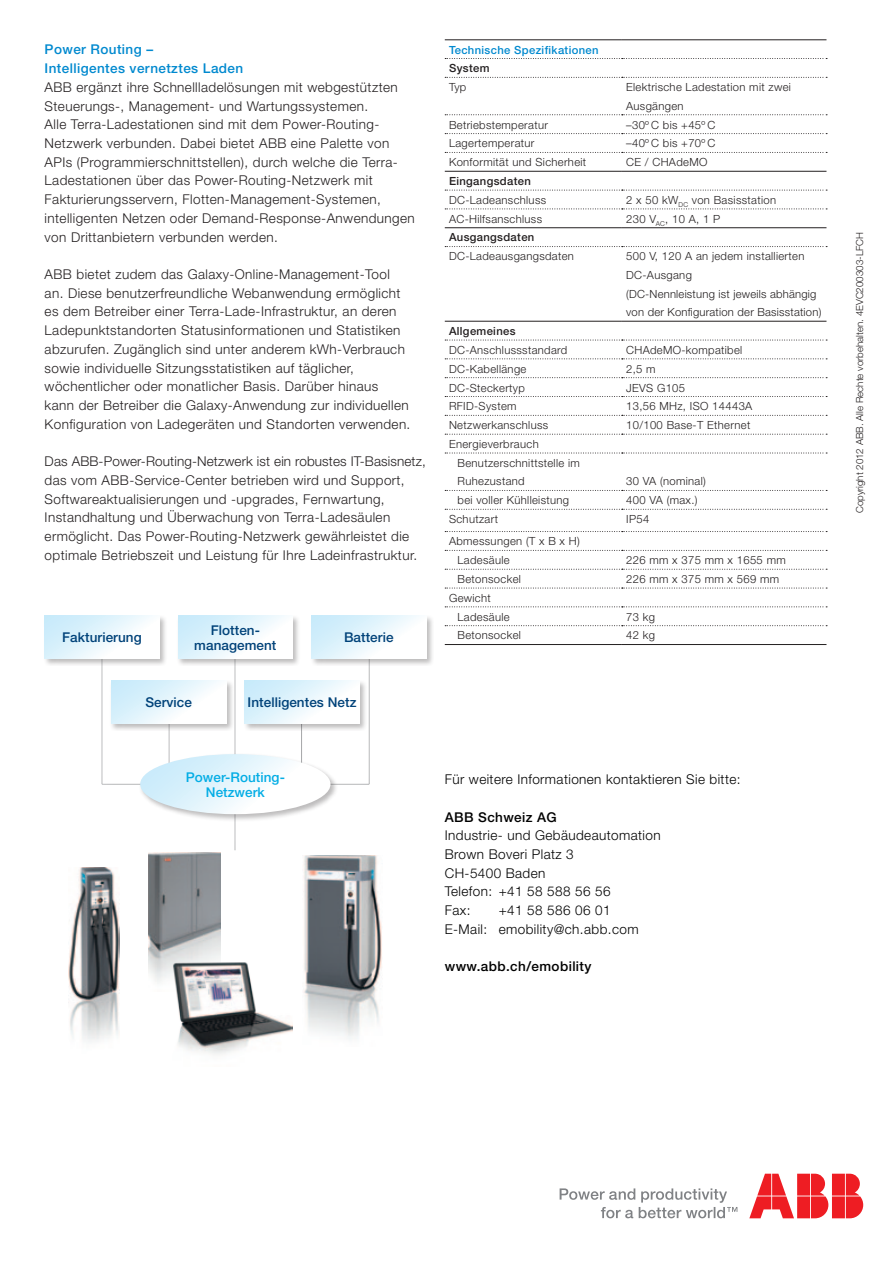
<style>
.page{position:relative;width:893px;height:1263px;background:#fff}
.page>*{position:absolute;margin:0;border:0;box-sizing:border-box;transform-origin:0 0}
.t1{font:300 13.5px/18.8px "Helvetica Neue";letter-spacing:.03em;color:#231f20}
.t2{font:300 13.5px/18.8px "Helvetica Neue";letter-spacing:.03em;color:#000}
.t3{font:500 13.5px/15px "Helvetica Neue";letter-spacing:.005em;color:#004279;text-align:center}
.t4{font:500 13.5px/18.8px "Helvetica Neue";letter-spacing:.03em;color:#0089cf}
.t5{font:500 13.5px "Helvetica Neue";letter-spacing:.03em;color:#000}
.t6{font:500 13.5px/15px "Helvetica Neue";letter-spacing:.005em;color:#03ade5;text-align:center}
.t7{font:300 11.25px/18.6px "Helvetica Neue";letter-spacing:.03em;color:#231f20}
.t8{font:500 11.25px "Helvetica Neue";letter-spacing:.03em;color:#231f20}
.t9{font:500 11.25px "Helvetica Neue";letter-spacing:.03em;color:#0089cf}
.t10{font:300 9.75px "Helvetica Neue";color:#231f20}
</style>
<div class="page">
<svg style="left:560px;top:1188px;width:177px;height:30px"></svg>
<svg style="left:749px;top:1174px;width:114px;height:44px"></svg>
<svg style="left:445px;top:77px;width:382px;height:1px"></svg>
<svg style="left:445px;top:114px;width:382px;height:1px"></svg>
<svg style="left:445px;top:133px;width:382px;height:1px"></svg>
<svg style="left:445px;top:190px;width:382px;height:1px"></svg>
<svg style="left:445px;top:340px;width:382px;height:1px"></svg>
<svg style="left:445px;top:358px;width:382px;height:1px"></svg>
<svg style="left:445px;top:377px;width:382px;height:1px"></svg>
<svg style="left:445px;top:396px;width:382px;height:1px"></svg>
<svg style="left:445px;top:415px;width:382px;height:1px"></svg>
<svg style="left:445px;top:434px;width:382px;height:1px"></svg>
<svg style="left:445px;top:453px;width:382px;height:1px"></svg>
<svg style="left:445px;top:490px;width:382px;height:1px"></svg>
<svg style="left:445px;top:550px;width:382px;height:1px"></svg>
<hr style="left:445px;top:40px;width:177px;height:1px;background:#231f20">
<hr style="left:622px;top:40px;width:204px;height:1px;background:#231f20">
<svg style="left:445px;top:58px;width:382px;height:1px"></svg>
<svg style="left:445px;top:569px;width:382px;height:1px"></svg>
<svg style="left:445px;top:588px;width:382px;height:1px"></svg>
<svg style="left:445px;top:606px;width:382px;height:1px"></svg>
<svg style="left:445px;top:152px;width:382px;height:1px"></svg>
<hr style="left:445px;top:171px;width:177px;height:1px;background:#231f20">
<hr style="left:622px;top:171px;width:204px;height:1px;background:#231f20">
<svg style="left:445px;top:209px;width:382px;height:1px"></svg>
<hr style="left:445px;top:227px;width:177px;height:1px;background:#231f20">
<hr style="left:622px;top:227px;width:204px;height:1px;background:#231f20">
<svg style="left:445px;top:246px;width:382px;height:1px"></svg>
<hr style="left:445px;top:321px;width:177px;height:1px;background:#231f20">
<hr style="left:622px;top:321px;width:204px;height:1px;background:#231f20">
<svg style="left:445px;top:509px;width:382px;height:1px"></svg>
<svg style="left:445px;top:531px;width:382px;height:1px"></svg>
<svg style="left:445px;top:625px;width:382px;height:1px"></svg>
<hr style="left:445px;top:644px;width:177px;height:1px;background:#231f20">
<hr style="left:622px;top:644px;width:204px;height:1px;background:#231f20">
<hr style="left:99px;top:782px;width:272px;height:3px;background:#231f20;opacity:.5">
<hr style="left:101px;top:656px;width:3px;height:129px;background:#231f20;opacity:.5">
<hr style="left:369px;top:656px;width:3px;height:129px;background:#231f20;opacity:.5">
<hr style="left:234px;top:656px;width:3px;height:195px;background:#231f20;opacity:.5">
<hr style="left:301px;top:719px;width:3px;height:66px;background:#231f20;opacity:.5">
<hr style="left:169px;top:719px;width:3px;height:66px;background:#231f20;opacity:.5">
<div style="left:43px;top:614px;width:124px;height:52px;background:#231f20;opacity:.3"></div>
<svg style="left:45px;top:616px;width:114px;height:42px"></svg>
<div style="left:176px;top:614px;width:125px;height:52px;background:#231f20;opacity:.3"></div>
<svg style="left:178px;top:616px;width:115px;height:42px"></svg>
<div style="left:310px;top:614px;width:124px;height:52px;background:#231f20;opacity:.3"></div>
<svg style="left:311px;top:616px;width:115px;height:42px"></svg>
<div style="left:110px;top:679px;width:124px;height:52px;background:#231f20;opacity:.3"></div>
<svg style="left:111px;top:681px;width:115px;height:42px"></svg>
<div style="left:243px;top:679px;width:124px;height:52px;background:#231f20;opacity:.3"></div>
<svg style="left:245px;top:681px;width:114px;height:42px"></svg>
<div style="left:139px;top:752px;width:199px;height:69px;background:#231f20;opacity:.3"></div>
<svg style="left:140px;top:754px;width:190px;height:60px"></svg>
<img style="left:68px;top:868px;width:51px;height:174px">
<img style="left:149px;top:853px;width:71px;height:129px">
<img style="left:303px;top:855px;width:79px;height:184px">
<img style="left:172px;top:961px;width:121px;height:94px">
<p class="t4" style="left:45px;top:40px;width:200px">Power Routing –<br>Intelligentes vernetztes Laden</p>
<p class="t1" style="left:45px;top:77px;width:372px">ABB ergänzt ihre Schnellladelösungen mit webgestützten Steuerungs-, Management- und Wartungssystemen.<br>Alle Terra-Ladestationen sind mit dem Power-Routing-Netzwerk verbunden. Dabei bietet ABB eine Palette von APIs (Programmierschnittstellen), durch welche die Terra-Ladestationen über das Power-Routing-Netzwerk mit Fakturierungsservern, Flotten-Management-Systemen, intelligenten Netzen oder Demand-Response-Anwendungen von Drittanbietern verbunden werden.</p>
<p class="t1" style="left:45px;top:264px;width:367px">ABB bietet zudem das Galaxy-Online-Management-Tool an. Diese benutzerfreundliche Webanwendung ermöglicht es dem Betreiber einer Terra-Lade-Infrastruktur, an deren Ladepunktstandorten Statusinformationen und Statistiken abzurufen. Zugänglich sind unter anderem kWh-Verbrauch sowie individuelle Sitzungsstatistiken auf täglicher, wöchentlicher oder monatlicher Basis. Darüber hinaus kann der Betreiber die Galaxy-Anwendung zur individuellen Konfiguration von Ladegeräten und Standorten verwenden.</p>
<p class="t1" style="left:45px;top:452px;width:383px">Das ABB-Power-Routing-Netzwerk ist ein robustes IT-Basisnetz, das vom ABB-Service-Center betrieben wird und Support, Softwareaktualisierungen und -upgrades, Fernwartung, Instandhaltung und Überwachung von Terra-Ladesäulen ermöglicht. Das Power-Routing-Netzwerk gewährleistet die optimale Betriebszeit und Leistung für Ihre Ladeinfrastruktur.</p>
<p class="t9" style="left:449px;top:43px;width:151px">Technische Spezifikationen</p>
<p class="t8" style="left:449px;top:62px;width:42px">System</p>
<p class="t7" style="left:449px;top:78px;width:19px">Typ</p>
<p class="t7" style="left:626px;top:78px;width:166px">Elektrische Ladestation mit zwei<br>Ausgängen</p>
<p class="t7" style="left:449px;top:115px;width:100px">Betriebstemperatur</p>
<p class="t7" style="left:626px;top:115px;width:91px">–30º C bis +45º C</p>
<p class="t7" style="left:449px;top:134px;width:87px">Lagertemperatur</p>
<p class="t7" style="left:626px;top:134px;width:91px">–40º C bis +70º C</p>
<p class="t7" style="left:449px;top:153px;width:139px">Konformität und Sicherheit</p>
<p class="t7" style="left:626px;top:153px;width:83px">CE / CHAdeMO</p>
<p class="t8" style="left:449px;top:174px;width:83px">Eingangsdaten</p>
<p class="t7" style="left:449px;top:190px;width:99px">DC-Ladeanschluss</p>
<p class="t7" style="left:626px;top:190px;width:151px">2 x 50 kW<sub>DC</sub> von Basisstation</p>
<p class="t7" style="left:449px;top:209px;width:95px">AC-Hilfsanschluss</p>
<p class="t7" style="left:626px;top:209px;width:96px">230 V<sub>AC</sub>, 10 A, 1 P</p>
<p class="t8" style="left:449px;top:231px;width:87px">Ausgangsdaten</p>
<p class="t7" style="left:449px;top:247px;width:126px">DC-Ladeausgangsdaten</p>
<p class="t7" style="left:626px;top:247px;width:197px">500 V, 120 A an jedem installierten<br>DC-Ausgang<br>(DC-Nennleistung ist jeweils abhängig von der Konfiguration der Basisstation)</p>
<p class="t8" style="left:449px;top:324px;width:68px">Allgemeines</p>
<p class="t7" style="left:449px;top:340px;width:120px">DC-Anschlussstandard</p>
<p class="t7" style="left:626px;top:340px;width:118px">CHAdeMO-kompatibel</p>
<p class="t7" style="left:449px;top:359px;width:79px">DC-Kabellänge</p>
<p class="t7" style="left:626px;top:359px;width:31px">2,5 m</p>
<p class="t7" style="left:449px;top:378px;width:77px">DC-Steckertyp</p>
<p class="t7" style="left:626px;top:378px;width:60px">JEVS G105</p>
<p class="t7" style="left:449px;top:397px;width:69px">RFID-System</p>
<p class="t7" style="left:626px;top:397px;width:128px">13,56 MHz, ISO 14443A</p>
<p class="t7" style="left:449px;top:416px;width:101px">Netzwerkanschluss</p>
<p class="t7" style="left:626px;top:416px;width:126px">10/100 Base-T Ethernet</p>
<p class="t7" style="left:458px;top:434px;width:124px;text-indent:-9px">Energieverbrauch<br>Benutzerschnittstelle im<br>Ruhezustand</p>
<p class="t7" style="left:626px;top:472px;width:81px">30 VA (nominal)</p>
<p class="t7" style="left:458px;top:491px;width:113px">bei voller Kühlleistung</p>
<p class="t7" style="left:626px;top:491px;width:73px">400 VA (max.)</p>
<p class="t7" style="left:449px;top:509px;width:50px">Schutzart</p>
<p class="t7" style="left:626px;top:509px;width:25px">IP54</p>
<p class="t7" style="left:458px;top:532px;width:124px;text-indent:-9px">Abmessungen (T x B x H)<br>Ladesäule</p>
<p class="t7" style="left:626px;top:551px;width:161px">226 mm x 375 mm x 1655 mm</p>
<p class="t7" style="left:458px;top:569px;width:65px">Betonsockel</p>
<p class="t7" style="left:626px;top:569px;width:154px">226 mm x 375 mm x 569 mm</p>
<p class="t7" style="left:458px;top:588px;width:54px;text-indent:-9px">Gewicht<br>Ladesäule</p>
<p class="t7" style="left:626px;top:607px;width:30px">73 kg</p>
<p class="t3" style="left:194px;top:622px;width:84px">Flotten&shy;management</p>
<p class="t3" style="left:344px;top:630px;width:51px">Batterie</p>
<p class="t3" style="left:62px;top:630px;width:81px">Fakturierung</p>
<p class="t7" style="left:458px;top:626px;width:65px">Betonsockel</p>
<p class="t7" style="left:626px;top:626px;width:30px">42 kg</p>
<p class="t3" style="left:145px;top:695px;width:48px">Service</p>
<p class="t3" style="left:248px;top:695px;width:110px">Intelligentes Netz</p>
<p class="t6" style="left:186px;top:770px;width:101px">Power-Routing-<br>Netzwerk</p>
<p class="t2" style="left:445px;top:770px;width:297px">Für weitere Informationen kontaktieren Sie bitte:</p>
<p class="t5" style="left:445px;top:809px;width:114px">ABB Schweiz AG</p>
<p class="t2" style="left:445px;top:826px;width:217px">Industrie- und Gebäudeautomation<br>Brown Boveri Platz 3<br>CH-5400 Baden<br>Telefon: +41 58 588 56 56<br>Fax:</p>
<p class="t2" style="left:445px;top:901px;width:195px;text-indent:54px">+41 58 586 06 01<br>E-Mail: emobility@ch.abb.com</p>
<p class="t5" style="left:445px;top:958px;width:148px">www.abb.ch/emobility</p>
<p class="t10" style="left:854px;top:513px;width:283px;rotate:-90deg">Copyright 2012 ABB. Alle Rechte vorbehalten. 4EVC200303-LFCH</p>
</div>
